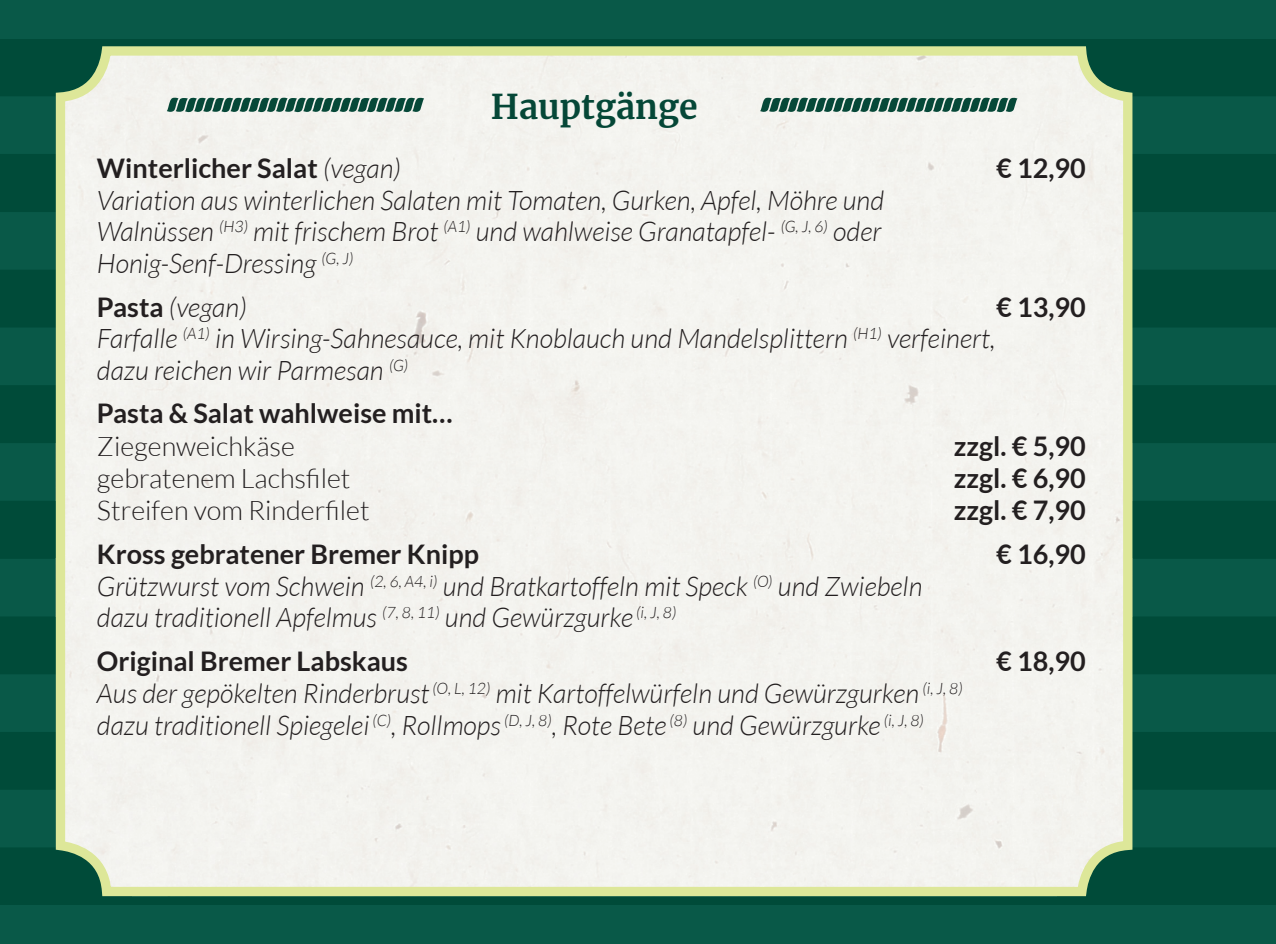
<style>
.page{position:relative;width:1276px;height:944px;background:#004b39}
.page>*{position:absolute;margin:0;border:0;box-sizing:border-box;transform-origin:0 0}
.t1{font:700 33.75px "Merriweather";color:#054737}
.t2{font:italic 300 27px/31.5px "Lato";color:#231f20}
.t3{font:700 27px "Lato";color:#231f20}
.t4{font:300 27px "Lato";color:#231f20}
.s1{font-weight:300;font-style:italic}
.s2{font-weight:700;font-style:normal}
</style>
<div class="page">
<div style="left:0;top:443px;width:1276px;height:58px;background:#095948"></div>
<div style="left:0;top:96px;width:1276px;height:58px;background:#095948"></div>
<div style="left:0;top:790px;width:1276px;height:57px;background:#095948"></div>
<div style="left:0;top:559px;width:1276px;height:57px;background:#095948"></div>
<div style="left:0;top:212px;width:1276px;height:58px;background:#095948"></div>
<div style="left:0;top:905px;width:1276px;height:39px;background:#095948"></div>
<div style="left:0;top:0;width:1276px;height:39px;background:#095948"></div>
<div style="left:0;top:674px;width:1276px;height:58px;background:#095948"></div>
<div style="left:0;top:328px;width:1276px;height:57px;background:#095948"></div>
<div style="left:66px;top:56px;width:1056px;height:830px;background:#f3f3ef"></div>
<div style="left:56px;top:46px;width:1076px;height:850px;border:9px solid #dde799;border-radius:46px"></div>
<svg style="left:167px;top:98px;width:257px;height:14px"></svg>
<svg style="left:760px;top:98px;width:257px;height:14px"></svg>
<p class="t1" style="left:491px;top:83px;width:208px">Hauptgänge</p>
<p class="t3" style="left:97px;top:153px;width:305px">Winterlicher Salat <span class="s1">(vegan)</span></p>
<p class="t3" style="left:996px;top:153px;width:91px">€ 12,90</p>
<p class="t2" style="left:97px;top:185px;width:789px;text-align:justify">Variation aus winterlichen Salaten mit Tomaten, Gurken, Apfel, Möhre und Walnüssen <sup>(H3)</sup> mit frischem Brot <sup>(A1)</sup> und wahlweise Granatapfel- <sup>(G,</sup> <sup>J,</sup> <sup>6)</sup> oder Honig-Senf-Dressing <sup>(G,</sup> <sup>J)</sup></p>
<p class="t2" style="left:97px;top:292px;width:151px"><span class="s2">Pasta</span> (vegan)</p>
<p class="t3" style="left:996px;top:291px;width:91px">€ 13,90</p>
<p class="t2" style="left:97px;top:324px;width:900px">Farfalle <sup>(A1)</sup> in Wirsing-Sahnesauce, mit Knoblauch und Mandelsplittern <sup>(H1)</sup> verfeinert, dazu reichen wir Parmesan <sup>(G)</sup></p>
<p class="t3" style="left:97px;top:398px;width:357px">Pasta &amp; Salat wahlweise mit…</p>
<p class="t4" style="left:97px;top:431px;width:199px">Ziegenweichkäse</p>
<p class="t3" style="left:954px;top:430px;width:133px">zzgl. € 5,90</p>
<p class="t4" style="left:97px;top:464px;width:255px">gebratenem Lachsfilet</p>
<p class="t3" style="left:954px;top:463px;width:133px">zzgl. € 6,90</p>
<p class="t4" style="left:97px;top:496px;width:274px">Streifen vom Rinderfilet</p>
<p class="t3" style="left:954px;top:495px;width:133px">zzgl. € 7,90</p>
<p class="t3" style="left:97px;top:539px;width:383px">Kross gebratener Bremer Knipp</p>
<p class="t3" style="left:996px;top:539px;width:91px">€ 16,90</p>
<p class="t2" style="left:97px;top:571px;width:827px">Grützwurst vom Schwein <sup>(2,</sup> <sup>6,</sup> <sup>A4,</sup> <sup>i)</sup> und Bratkartoffeln mit Speck <sup>(O)</sup> und Zwiebeln dazu traditionell Apfelmus <sup>(7,</sup> <sup>8,</sup> <sup>11)</sup> und Gewürzgurke <sup>(i,</sup> <sup>J,</sup> <sup>8)</sup></p>
<p class="t3" style="left:97px;top:645px;width:312px">Original Bremer Labskaus</p>
<p class="t3" style="left:996px;top:645px;width:91px">€ 18,90</p>
<p class="t2" style="left:97px;top:679px;width:867px">Aus der gepökelten Rinderbrust <sup>(O,</sup> <sup>L,</sup> <sup>12)</sup> mit Kartoffelwürfeln und Gewürzgurken <sup>(i,</sup> <sup>J,</sup> <sup>8) </sup>dazu traditionell Spiegelei <sup>(C)</sup>, Rollmops <sup>(D,</sup> <sup>J,</sup> <sup>8)</sup>, Rote Bete <sup>(8)</sup> und Gewürzgurke <sup>(i,</sup> <sup>J,</sup> <sup>8)</sup></p>
</div>
